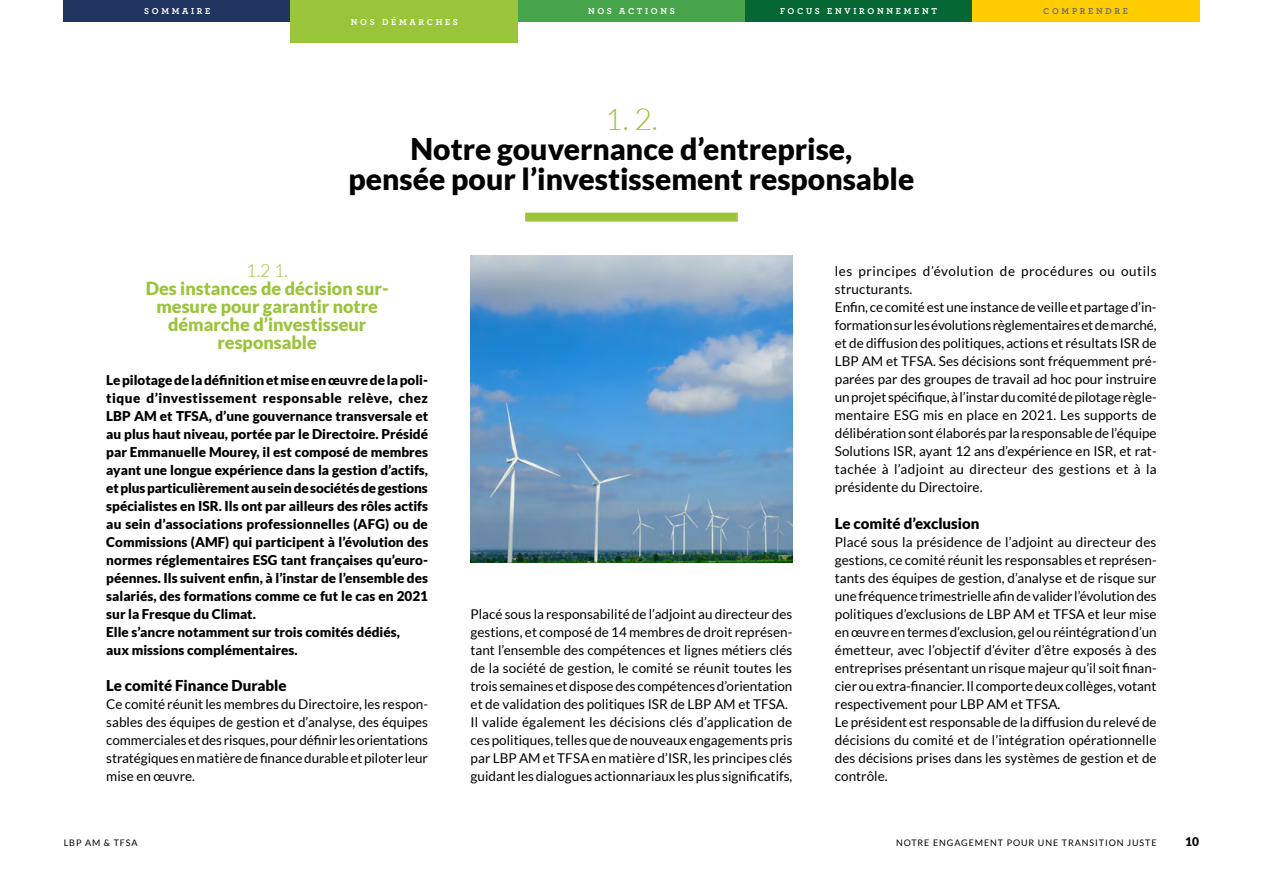
<style>
.page{position:relative;width:1263px;height:893px;background:#fff}
.page>*{position:absolute;margin:0;border:0;box-sizing:border-box;transform-origin:0 0}
.t1{font:900 30px/30px "Lato";color:#000;text-align:center}
.t2{font:300 30px "Lato";color:#9ac43a}
.t3{font:900 18px/18px "Lato";color:#9ac43a;text-align:center}
.t4{font:300 18px "Lato";color:#9ac43a}
.t5{font:900 15px "Lato";color:#000}
.t6{font:13.5px/18px "Lato";color:#000}
.t7{font:900 13.5px/18px "Lato";color:#000}
.t8{font:900 12px "Lato";color:#000}
.t9{font:700 9px "Archer";letter-spacing:.3em;color:#fff}
.t10{font:9px "Lato";letter-spacing:.1em;color:#000}
.t11{font:700 9px "Archer";letter-spacing:.3em;color:#706f6f}
</style>
<div class="page">
<div style="left:64px;top:0;width:227px;height:21px;background:#1f3560"></div>
<div style="left:518px;top:0;width:227px;height:21px;background:#48a44b"></div>
<div style="left:745px;top:0;width:227px;height:21px;background:#046734"></div>
<div style="left:972px;top:0;width:227px;height:21px;background:#fc0"></div>
<div style="left:525px;top:213px;width:213px;height:9px;background:#9ac43a"></div>
<img style="left:471px;top:255px;width:321px;height:307px">
<div style="left:291px;top:0;width:227px;height:43px;background:#9ac43a"></div>
<p class="t9" style="left:144px;top:4px;width:68px">SOMMAIRE</p>
<p class="t9" style="left:588px;top:4px;width:88px">NOS ACTIONS</p>
<p class="t9" style="left:780px;top:4px;width:158px">FOCUS ENVIRONNEMENT</p>
<p class="t11" style="left:1043px;top:4px;width:86px">COMPRENDRE</p>
<p class="t9" style="left:351px;top:15px;width:109px">NOS DÉMARCHES</p>
<h1 class="t2" style="left:605px;top:104px;width:54px">1. 2.</h1>
<h1 class="t1" style="left:349px;top:134px;width:567px">Notre gouvernance d’entreprise,<br>pensée pour l’investissement responsable</h1>
<h2 class="t4" style="left:246px;top:260px;width:43px">1.2 1.</h2>
<h2 class="t3" style="left:146px;top:279px;width:244px">Des instances de décision sur&shy;mesure pour garantir notre démarche d’investisseur responsable</h2>
<p class="t7" style="left:106px;top:370px;width:323px">Le pilotage de la définition et mise en œuvre de la poli&shy;tique d’investissement responsable relève, chez LBP AM et TFSA, d’une gouvernance transversale et au plus haut niveau, portée par le Directoire. Présidé par Emmanuelle Mourey, il est composé de membres ayant une longue expérience dans la gestion d’actifs, et plus particulièrement au sein de sociétés de gestions spécialistes en ISR. Ils ont par ailleurs des rôles actifs au sein d’associations professionnelles (AFG) ou de Commissions (AMF) qui participent à l’évolution des normes réglementaires ESG tant françaises qu’euro&shy;péennes. Ils suivent enfin, à l’instar de l’ensemble des salariés, des formations comme ce fut le cas en 2021 sur la Fresque du Climat.<br>Elle s’ancre notamment sur trois comités dédiés,<br>aux missions complémentaires.</p>
<p class="t5" style="left:106px;top:676px;width:182px">Le comité Finance Durable</p>
<p class="t6" style="left:106px;top:695px;width:323px;text-align:justify">Ce comité réunit les membres du Directoire, les respon&shy;sables des équipes de gestion et d’analyse, des équipes commerciales et des risques, pour définir les orientations stratégiques en matière de finance durable et piloter leur mise en œuvre.</p>
<p class="t6" style="left:471px;top:605px;width:323px">Placé sous la responsabilité de l’adjoint au directeur des gestions, et composé de 14 membres de droit représen&shy;tant l’ensemble des compétences et lignes métiers clés de la société de gestion, le comité se réunit toutes les trois semaines et dispose des compétences d’orientation et de validation des politiques ISR de LBP AM et TFSA.<br>Il valide également les décisions clés d’application de ces politiques, telles que de nouveaux engagements pris par LBP AM et TFSA en matière d’ISR, les principes clés guidant les dialogues actionnariaux les plus significatifs,</p>
<p class="t6" style="left:835px;top:262px;width:323px">les principes d’évolution de procédures ou outils structurants.<br>Enfin, ce comité est une instance de veille et partage d’in&shy;formation sur les évolutions règlementaires et de marché, et de diffusion des politiques, actions et résultats ISR de LBP AM et TFSA. Ses décisions sont fréquemment pré&shy;parées par des groupes de travail ad hoc pour instruire un projet spécifique, à l’instar du comité de pilotage règle&shy;mentaire ESG mis en place en 2021. Les supports de délibération sont élaborés par la responsable de l’équipe Solutions ISR, ayant 12 ans d’expérience en ISR, et rat&shy;tachée à l’adjoint au directeur des gestions et à la présidente du Directoire.</p>
<p class="t5" style="left:835px;top:514px;width:146px">Le comité d’exclusion</p>
<p class="t6" style="left:835px;top:533px;width:323px">Placé sous la présidence de l’adjoint au directeur des gestions, ce comité réunit les responsables et représen&shy;tants des équipes de gestion, d’analyse et de risque sur une fréquence trimestrielle afin de valider l’évolution des politiques d’exclusions de LBP AM et TFSA et leur mise en œuvre en termes d’exclusion, gel ou réintégration d’un émetteur, avec l’objectif d’éviter d’être exposés à des entreprises présentant un risque majeur qu’il soit finan&shy;cier ou extra-financier. Il comporte deux collèges, votant respectivement pour LBP AM et TFSA.<br>Le président est responsable de la diffusion du relevé de décisions du comité et de l’intégration opérationnelle des décisions prises dans les systèmes de gestion et de contrôle.</p>
<p class="t10" style="left:64px;top:838px;width:75px">LBP AM &amp; TFSA</p>
<p class="t10" style="left:896px;top:838px;width:262px">NOTRE ENGAGEMENT POUR UNE TRANSITION JUSTE</p>
<p class="t8" style="left:1185px;top:835px;width:15px">10</p>
</div>
